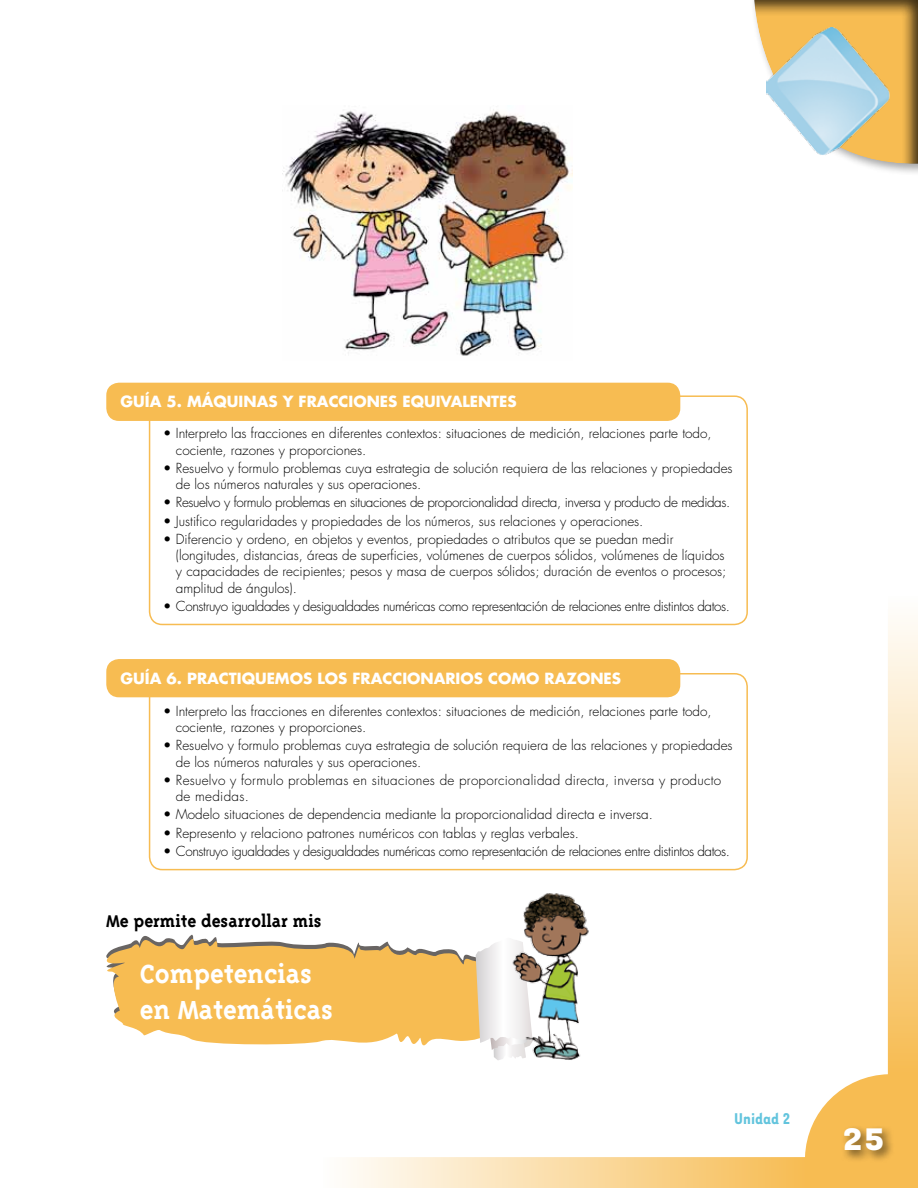
<style>
.page{position:relative;width:918px;height:1188px;background:#fff}
.page>*{position:absolute;margin:0;border:0;box-sizing:border-box;transform-origin:0 0}
.t1{font:700 36px "Tarzana Wide";color:#fff}
.t2{font:700 30px/36px "Triplex Serif";color:#fff}
.t3{font:700 19.5px "Triplex Serif";color:#000}
.t4{font:700 18px "Tarzana Narrow";color:#62c4dd}
.t5{font:700 15px "Futura";color:#fff}
.t6{font:300 13.5px/16.2px "Futura";color:#000}
.t7{font:300 13.5px "Futura";letter-spacing:-.03em;color:#000}
.t8{font:300 13.5px/16.2px "Futura";letter-spacing:.02em;color:#000}
</style>
<div class="page">
<div style="left:750px;top:0;width:168px;height:176px;background:#000;opacity:.35"></div>
<div style="left:752px;top:0;width:166px;height:165px;background:#000;opacity:.75"></div>
<img style="left:766px;top:27px;width:123px;height:128px">
<div style="left:106px;top:383px;width:574px;height:38px;background:#f7bc52;border-radius:13px"></div>
<div style="left:106px;top:659px;width:574px;height:38px;background:#f7bc52;border-radius:13px"></div>
<svg style="left:106px;top:934px;width:216px;height:111px;background:#f2c36e"></svg>
<svg style="left:322px;top:595px;width:596px;height:593px"></svg>
<img style="left:509px;top:890px;width:84px;height:170px">
<img style="left:282px;top:109px;width:290px;height:247px">
<div style="left:107px;top:1109px;width:684px;height:22px;background:#fff"></div>
<p class="t5" style="left:121px;top:392px;width:398px">GUÍA 5. MÁQUINAS Y FRACCIONES EQUIVALENTES</p>
<p class="t6" style="left:176px;top:426px;width:537px;text-indent:-13px">• Interpreto las fracciones en diferentes contextos: situaciones de medición, relaciones parte todo, cociente, razones y proporciones.</p>
<p class="t6" style="left:176px;top:460px;width:558px;text-indent:-13px">• Resuelvo y formulo problemas cuya estrategia de solución requiera de las relaciones y propiedades de los números naturales y sus operaciones.</p>
<p class="t7" style="left:163px;top:494px;width:569px">• Resuelvo y formulo problemas en situaciones de proporcionalidad directa, inversa y producto de medidas.</p>
<p class="t6" style="left:163px;top:513px;width:482px">• Justifico regularidades y propiedades de los números, sus relaciones y operaciones.</p>
<p class="t6" style="left:176px;top:531px;width:552px;text-indent:-13px">• Diferencio y ordeno, en objetos y eventos, propiedades o atributos que se puedan medir (longitudes, distancias, áreas de superficies, volúmenes de cuerpos sólidos, volúmenes de líquidos y capacidades de recipientes; pesos y masa de cuerpos sólidos; duración de eventos o procesos; amplitud de ángulos).</p>
<p class="t7" style="left:163px;top:598px;width:568px">• Construyo igualdades y desigualdades numéricas como representación de relaciones entre distintos datos.</p>
<p class="t5" style="left:121px;top:668px;width:502px">GUÍA 6. PRACTIQUEMOS LOS FRACCIONARIOS COMO RAZONES</p>
<p class="t6" style="left:176px;top:703px;width:537px;text-indent:-13px">• Interpreto las fracciones en diferentes contextos: situaciones de medición, relaciones parte todo, cociente, razones y proporciones.</p>
<p class="t6" style="left:176px;top:738px;width:558px;text-indent:-13px">• Resuelvo y formulo problemas cuya estrategia de solución requiera de las relaciones y propiedades de los números naturales y sus operaciones.</p>
<p class="t8" style="left:176px;top:772px;width:547px;text-indent:-13px">• Resuelvo y formulo problemas en situaciones de proporcionalidad directa, inversa y producto de medidas.</p>
<p class="t6" style="left:163px;top:807px;width:491px">• Modelo situaciones de dependencia mediante la proporcionalidad directa e inversa.</p>
<p class="t6" style="left:163px;top:825px;width:417px">• Represento y relaciono patrones numéricos con tablas y reglas verbales.</p>
<p class="t7" style="left:163px;top:843px;width:568px">• Construyo igualdades y desigualdades numéricas como representación de relaciones entre distintos datos.</p>
<h3 class="t3" style="left:106px;top:910px;width:217px">Me permite desarrollar mis</h3>
<h2 class="t2" style="left:140px;top:955px;width:195px">Competencias en Matemáticas</h2>
<h3 class="t4" style="left:734px;top:1107px;width:58px">Unidad 2</h3>
<h1 class="t1" style="left:841px;top:1115px;width:45px">25</h1>
</div>
